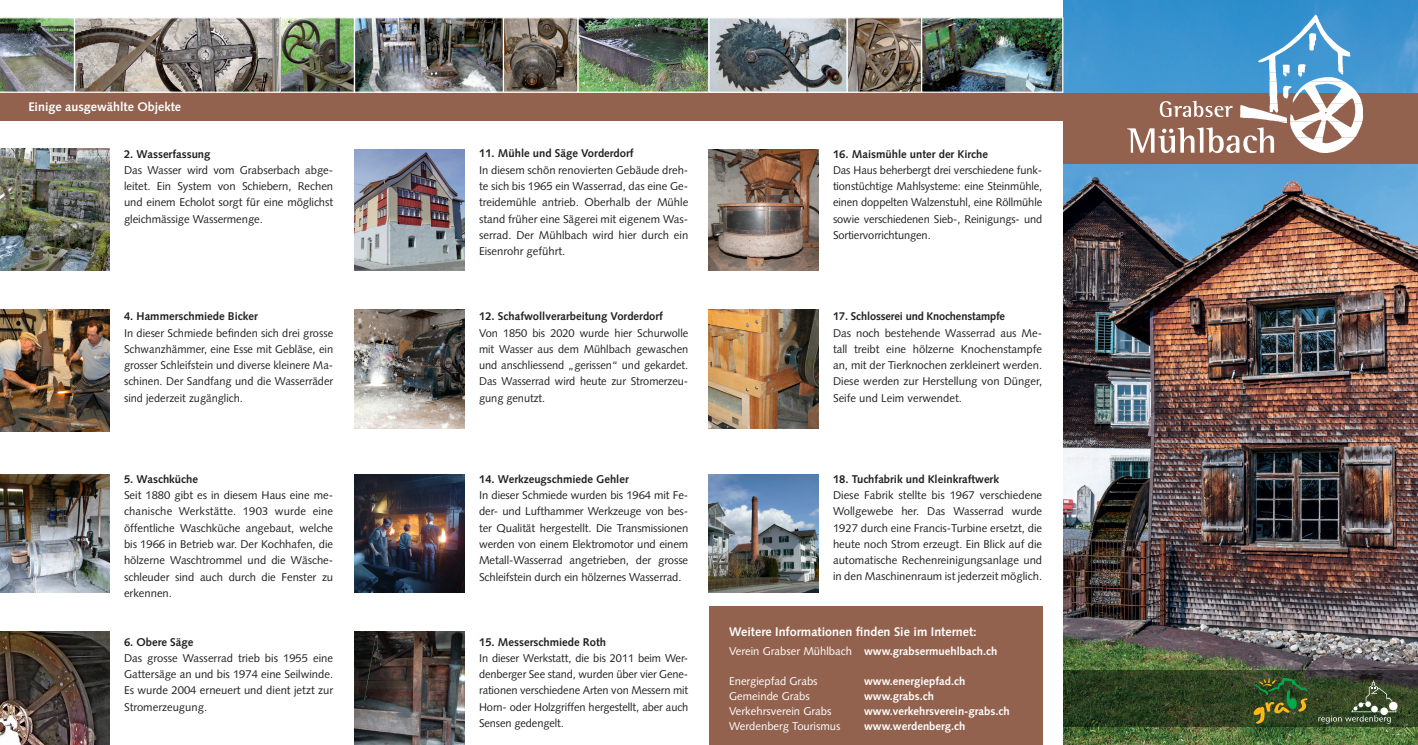
<style>
.page{position:relative;width:1418px;height:745px;background:#fff}
.page>*{position:absolute;margin:0;border:0;box-sizing:border-box;transform-origin:0 0}
.t1{font:700 12.5px "Syntax";color:#fff}
.t2{font:11.25px/16.2px "Syntax";letter-spacing:-.005em;color:#231f20;text-align:justify}
.t3{font:700 11.25px "Syntax";color:#231f20}
.t4{font:700 11.25px "Syntax";color:#fff}
.t5{font:11.25px "Syntax";color:#fff}
.s1{font-weight:400}
</style>
<div class="page">
<div style="left:0;top:92px;width:1063px;height:28px;background:#93624e"></div>
<img style="left:0;top:149px;width:110px;height:122px">
<img style="left:0;top:310px;width:110px;height:121px">
<img style="left:0;top:474px;width:110px;height:118px">
<img style="left:0;top:631px;width:110px;height:113px">
<img style="left:1063px;top:0;width:354px;height:744px">
<div style="left:1063px;top:93px;width:354px;height:71px;background:#93624e"></div>
<svg style="left:1063px;top:670px;width:354px;height:56px;background:#2e3e22"></svg>
<svg style="left:1127px;top:15px;width:236px;height:138px"></svg>
<img style="left:76px;top:19px;width:985px;height:72px">
<div style="left:279px;top:17px;width:76px;height:76px;border:1px solid #fff"></div>
<div style="left:74px;top:17px;width:207px;height:76px;border:1px solid #fff"></div>
<img style="left:0;top:17px;width:75px;height:76px">
<div style="left:577px;top:17px;width:132px;height:76px;border:1px solid #fff"></div>
<div style="left:503px;top:17px;width:75px;height:76px;border:1px solid #fff"></div>
<div style="left:354px;top:17px;width:150px;height:76px;border:1px solid #fff"></div>
<div style="left:708px;top:17px;width:139px;height:76px;border:1px solid #fff"></div>
<div style="left:846px;top:17px;width:76px;height:76px;border:1px solid #fff"></div>
<div style="left:921px;top:17px;width:142px;height:76px;border:1px solid #fff"></div>
<svg style="left:1253px;top:677px;width:54px;height:46px;background:#465d26"></svg>
<svg style="left:1318px;top:680px;width:79px;height:43px;background:#4b5b3e"></svg>
<img style="left:354px;top:149px;width:111px;height:122px">
<img style="left:354px;top:310px;width:111px;height:118px">
<img style="left:354px;top:474px;width:111px;height:118px">
<img style="left:709px;top:149px;width:109px;height:122px">
<img style="left:709px;top:310px;width:109px;height:118px">
<img style="left:709px;top:474px;width:109px;height:118px">
<img style="left:355px;top:631px;width:109px;height:113px">
<div style="left:709px;top:606px;width:333px;height:138px;background:#93624e"></div>
<p class="t1" style="left:28px;top:100px;width:154px">Einige ausgewählte Objekte</p>
<p class="t3" style="left:124px;top:147px;width:88px">2. Wasserfassung</p>
<p class="t2" style="left:124px;top:162px;width:211px">Das Wasser wird vom Grabserbach abge&shy;leitet. Ein System von Schiebern, Rechen und einem Echolot sorgt für eine möglichst gleichmässige Wassermenge.</p>
<p class="t3" style="left:124px;top:310px;width:135px">4. Hammerschmiede Bicker</p>
<p class="t2" style="left:124px;top:324px;width:211px">In dieser Schmiede befinden sich drei grosse Schwanzhämmer, eine Esse mit Gebläse, ein grosser Schleifstein und diverse kleinere Ma&shy;schinen. Der Sandfang und die Wasserräder sind jederzeit zugänglich.</p>
<p class="t3" style="left:124px;top:472px;width:75px">5. Waschküche</p>
<p class="t2" style="left:124px;top:487px;width:211px">Seit 1880 gibt es in diesem Haus eine me&shy;chanische Werkstätte. 1903 wurde eine öffentliche Waschküche angebaut, welche bis 1966 in Betrieb war. Der Kochhafen, die hölzerne Waschtrommel und die Wäsche&shy;schleuder sind auch durch die Fenster zu erkennen.</p>
<p class="t3" style="left:124px;top:634px;width:71px">6. Obere Säge</p>
<p class="t2" style="left:124px;top:649px;width:211px">Das grosse Wasserrad trieb bis 1955 eine Gattersäge an und bis 1974 eine Seilwinde.<br>Es wurde 2004 erneuert und dient jetzt zur Stromerzeugung.</p>
<p class="t3" style="left:479px;top:147px;width:156px">11. Mühle und Säge Vorderdorf</p>
<p class="t2" style="left:479px;top:162px;width:211px">In diesem schön renovierten Gebäude dreh&shy;te sich bis 1965 ein Wasserrad, das eine Ge&shy;treidemühle antrieb. Oberhalb der Mühle stand früher eine Sägerei mit eigenem Was&shy;serrad. Der Mühlbach wird hier durch ein Eisenrohr geführt.</p>
<p class="t3" style="left:479px;top:309px;width:185px">12. Schafwollverarbeitung Vorderdorf</p>
<p class="t2" style="left:479px;top:324px;width:211px">Von 1850 bis 2020 wurde hier Schurwolle mit Wasser aus dem Mühlbach gewaschen und anschliessend „gerissen“ und gekardet.<br>Das Wasserrad wird heute zur Stromerzeu&shy;gung genutzt.</p>
<p class="t3" style="left:479px;top:472px;width:151px">14. Werkzeugschmiede Gehler</p>
<p class="t2" style="left:479px;top:487px;width:211px">In dieser Schmiede wurden bis 1964 mit Fe&shy;der- und Lufthammer Werkzeuge von bes&shy;ter Qualität hergestellt. Die Transmissionen werden von einem Elektromotor und einem Metall-Wasserrad angetrieben, der grosse Schleifstein durch ein hölzernes Wasserrad.</p>
<p class="t3" style="left:479px;top:634px;width:128px">15. Messerschmiede Roth</p>
<p class="t2" style="left:479px;top:649px;width:211px">In dieser Werkstatt, die bis 2011 beim Wer&shy;denberger See stand, wurden über vier Gene&shy;rationen verschiedene Arten von Messern mit Horn- oder Holzgriffen hergestellt, aber auch Sensen gedengelt.</p>
<p class="t3" style="left:833px;top:147px;width:157px">16. Maismühle unter der Kirche</p>
<p class="t2" style="left:833px;top:162px;width:211px">Das Haus beherbergt drei verschiedene funk&shy;tionstüchtige Mahlsysteme: eine Steinmühle, einen doppelten Walzenstuhl, eine Röllmühle sowie verschiedenen Sieb-, Reinigungs- und Sortiervorrichtungen.</p>
<p class="t3" style="left:833px;top:310px;width:174px">17. Schlosserei und Knochenstampfe</p>
<p class="t2" style="left:833px;top:324px;width:211px">Das noch bestehende Wasserrad aus Me&shy;tall treibt eine hölzerne Knochenstampfe an, mit der Tierknochen zerkleinert werden.<br>Diese werden zur Herstellung von Dünger, Seife und Leim verwendet.</p>
<p class="t3" style="left:833px;top:472px;width:167px">18. Tuchfabrik und Kleinkraftwerk</p>
<p class="t2" style="left:833px;top:487px;width:211px">Diese Fabrik stellte bis 1967 verschiedene Wollgewebe her. Das Wasserrad wurde 1927 durch eine Francis-Turbine ersetzt, die heute noch Strom erzeugt. Ein Blick auf die automatische Rechenreinigungsanlage und in den Maschinenraum ist jederzeit möglich.</p>
<p class="t1" style="left:729px;top:624px;width:249px">Weitere Informationen finden Sie im Internet:</p>
<p class="t4" style="left:729px;top:643px;width:270px"><span class="s1">Verein Grabser Mühlbach</span> www.grabsermuehlbach.ch</p>
<p class="t5" style="left:729px;top:673px;width:90px">Energiepfad Grabs</p>
<p class="t4" style="left:864px;top:673px;width:103px">www.energiepfad.ch</p>
<p class="t5" style="left:729px;top:688px;width:82px">Gemeinde Grabs</p>
<p class="t4" style="left:864px;top:688px;width:72px">www.grabs.ch</p>
<p class="t5" style="left:729px;top:703px;width:104px">Verkehrsverein Grabs</p>
<p class="t4" style="left:864px;top:703px;width:147px">www.verkehrsverein-grabs.ch</p>
<p class="t5" style="left:729px;top:718px;width:113px">Werdenberg Tourismus</p>
<p class="t4" style="left:864px;top:718px;width:103px">www.werdenberg.ch</p>
</div>
